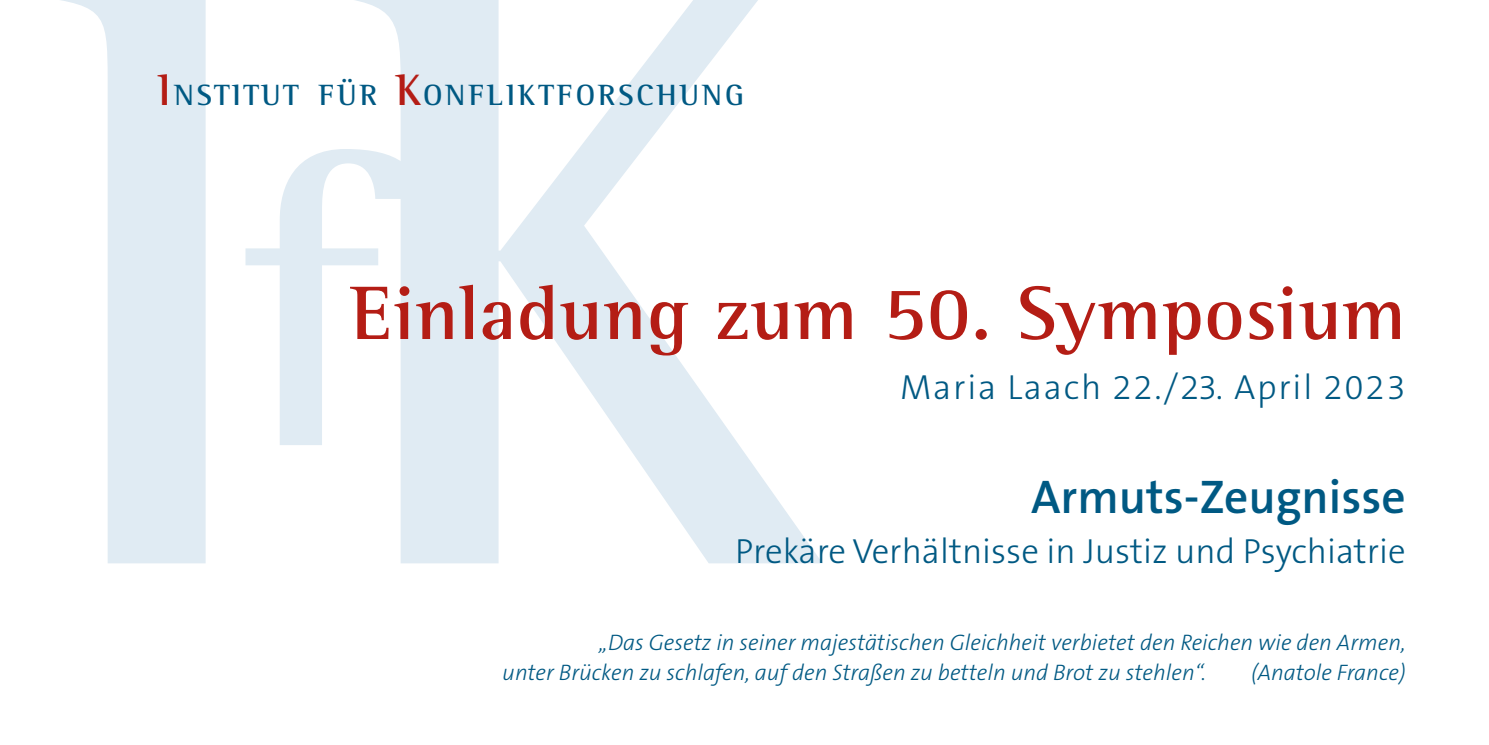
<style>
.page{position:relative;width:1489px;height:745px;background:#fff}
.page>*{position:absolute;margin:0;border:0;box-sizing:border-box;transform-origin:0 0}
.t1{font:700 77.5px "Rotis Semi Serif";letter-spacing:.01em;color:#b41d15}
.t2{font:600 47.5px "The Sans B6";color:#005983}
.t3{font:300 35px "The Sans B3";color:#005983}
.t4{font:300 35px "The Sans B3";letter-spacing:.05em;color:#005983}
.t5{font:700 30px "Rotis Semi Serif";letter-spacing:.1em;color:#005983}
.t6{font:italic 300 22.5px/30px "The Sans B3";color:#005983}
.s1{font-size:45px;color:#b41d15}
</style>
<div class="page">
<svg style="left:61px;top:0;width:761px;height:563px"></svg>
<svg style="left:245px;top:149px;width:177px;height:296px"></svg>
<p class="t5" style="left:158px;top:77px;width:588px"><span class="s1">I</span>NSTITUT FÜR <span class="s1">K</span>ONFLIKTFORSCHUNG</p>
<p class="t1" style="left:350px;top:266px;width:1056px">Einladung zum 50. Symposium</p>
<p class="t4" style="left:900px;top:369px;width:507px">Maria Laach 22./23. April 2023</p>
<p class="t2" style="left:1030px;top:471px;width:376px">Armuts-Zeugnisse</p>
<p class="t3" style="left:735px;top:532px;width:672px">Prekäre Verhältnisse in Justiz und Psychiatrie</p>
<p class="t6" style="left:502px;top:627px;width:904px;text-indent:97px">„Das Gesetz in seiner majestätischen Gleichheit verbietet den Reichen wie den Armen, unter Brücken zu schlafen, auf den Straßen zu betteln und Brot zu stehlen“.</p>
<p class="t6" style="left:1250px;top:657px;width:156px">(Anatole France)</p>
</div>
